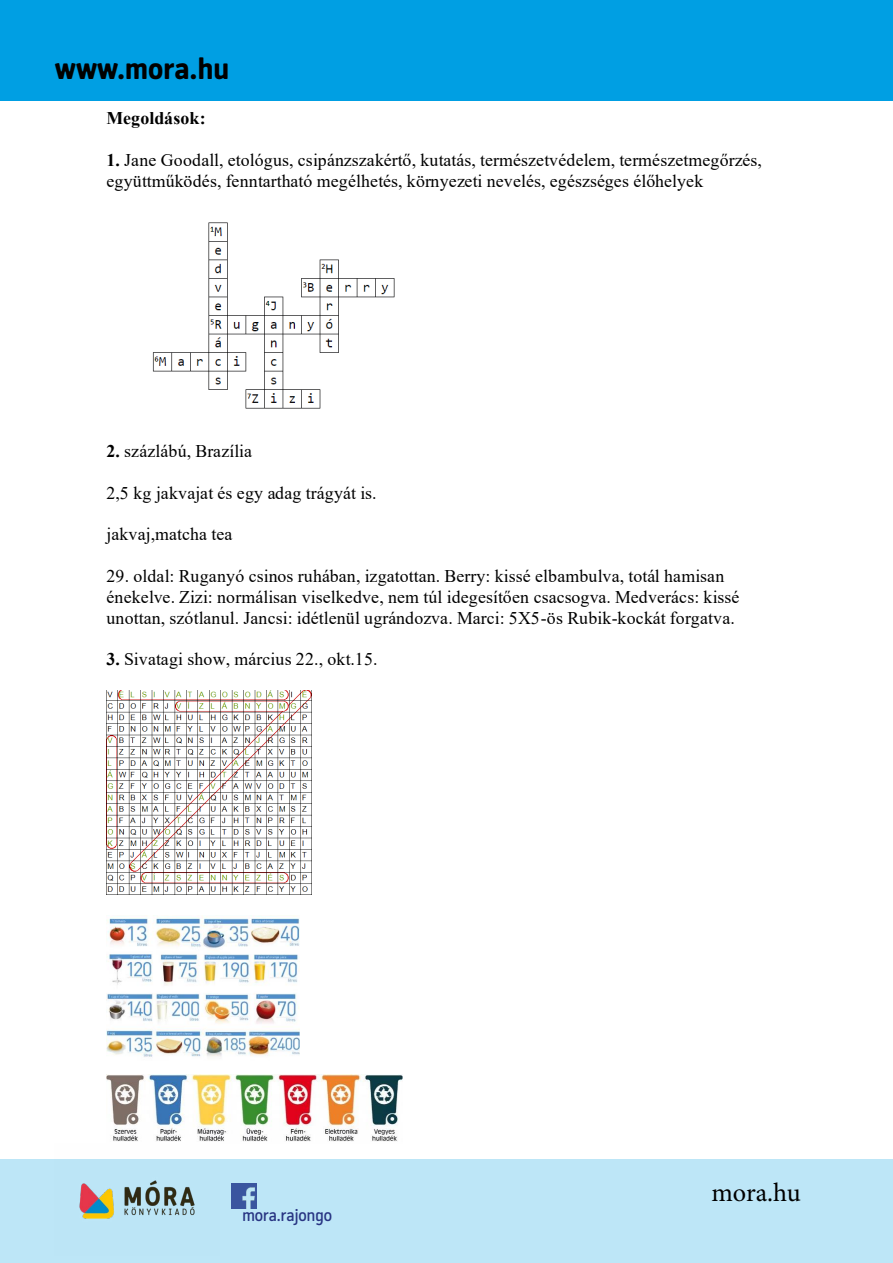
<style>
.page{position:relative;width:893px;height:1263px;background:#fff}
.page>*{position:absolute;margin:0;border:0;box-sizing:border-box;transform-origin:0 0}
.t1{font:500 30px "Katarine Std";color:#000}
.t2{font:26.25px "Minion Pro";letter-spacing:-.01em;color:#000}
.t3{font:17.85px/20.9px "Times New Roman";letter-spacing:.01em;color:#000}
.t4{font:700 17.85px "Times New Roman";letter-spacing:.01em;color:#000}
.t5{font:500 17.1px "Katarine Std";color:#283583}
.s1{font-weight:700}
</style>
<div class="page">
<div style="left:0;top:1159px;width:893px;height:104px;background:#bde6f7"></div>
<div style="left:0;top:0;width:893px;height:101px;background:#009fe3"></div>
<img style="left:79px;top:1180px;width:116px;height:39px">
<img style="left:231px;top:1183px;width:26px;height:26px">
<img style="left:152px;top:222px;width:243px;height:187px">
<img style="left:106px;top:690px;width:205px;height:205px">
<img style="left:106px;top:916px;width:194px;height:141px">
<img style="left:106px;top:1075px;width:296px;height:66px">
<h1 class="t1" style="left:55px;top:48px;width:176px">www.mora.hu</h1>
<p class="t4" style="left:106px;top:105px;width:101px">Megoldások:</p>
<p class="t3" style="left:106px;top:150px;width:657px"><span class="s1">1.</span> Jane Goodall, etológus, csipánzszakértő, kutatás, természetvédelem, természetmegőrzés, együttműködés, fenntartható megélhetés, környezeti nevelés, egészséges élőhelyek</p>
<p class="t3" style="left:106px;top:440px;width:147px"><span class="s1">2.</span> százlábú, Brazília</p>
<p class="t3" style="left:106px;top:482px;width:272px">2,5 kg jakvajat és egy adag trágyát is.</p>
<p class="t3" style="left:106px;top:523px;width:128px">jakvaj,matcha tea</p>
<p class="t3" style="left:106px;top:565px;width:634px">29. oldal: Ruganyó csinos ruhában, izgatottan. Berry: kissé elbambulva, totál hamisan énekelve. Zizi: normálisan viselkedve, nem túl idegesítően csacsogva. Medverács: kissé unottan, szótlanul. Jancsi: idétlenül ugrándozva. Marci: 5X5-ös Rubik-kockát forgatva.</p>
<p class="t3" style="left:106px;top:648px;width:273px"><span class="s1">3.</span> Sivatagi show, március 22., okt.15.</p>
<p class="t5" style="left:242px;top:1204px;width:91px">mora.rajongo</p>
<h2 class="t2" style="left:712px;top:1175px;width:91px">mora.hu</h2>
</div>
